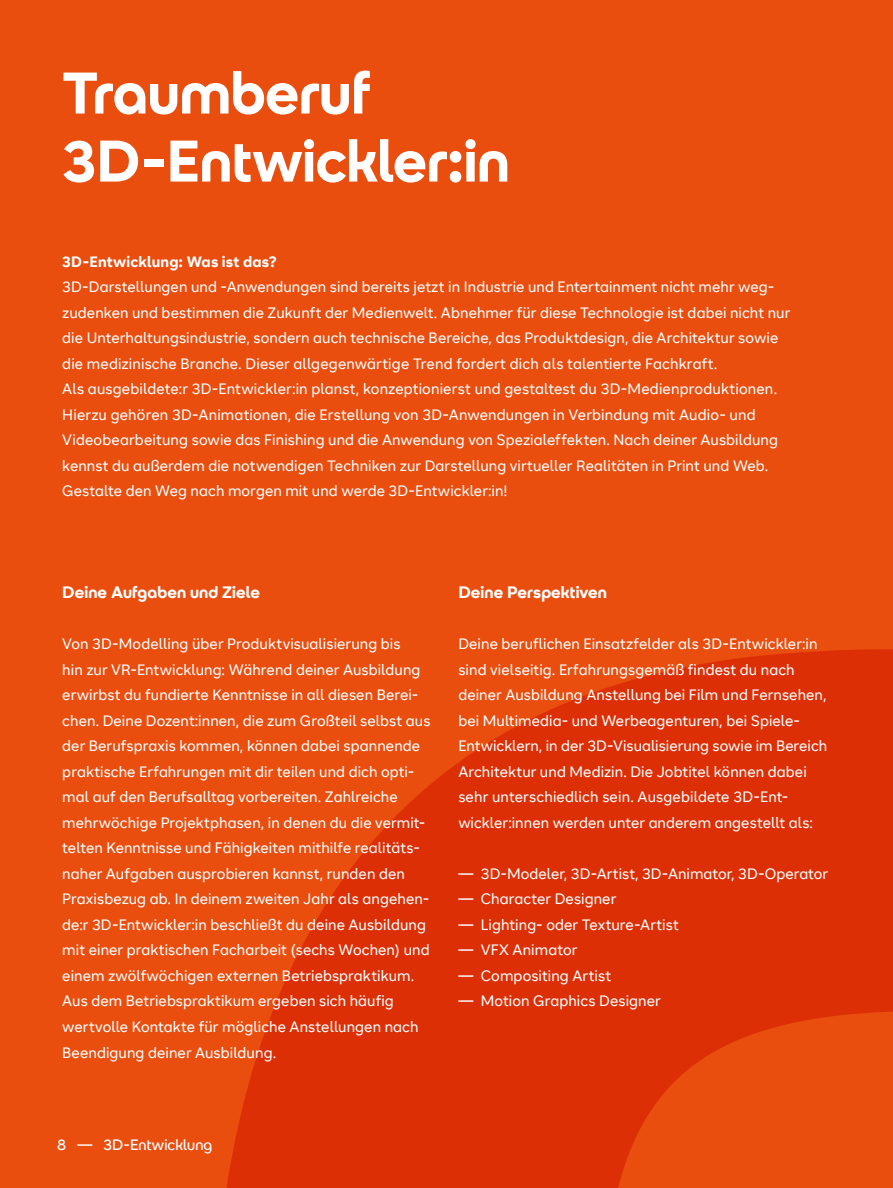
<style>
.page{position:relative;width:893px;height:1188px;background:#e94e0f}
.page>*{position:absolute;margin:0;border:0;box-sizing:border-box;transform-origin:0 0}
.t1{font:700 58.5px/68.1px "SRH Headline";letter-spacing:-.005em;color:#fff}
.t2{font:700 16.5px "SRH Headline";letter-spacing:.005em;color:#fff}
.t3{font:15px/25.5px "SRH Text";letter-spacing:.005em;color:#fff}
.t4{font:700 15px "SRH Text";letter-spacing:.01em;color:#fff}
.t5{font:15px "SRH Headline";letter-spacing:.005em;color:#fff}
</style>
<div class="page">
<svg style="left:226px;top:649px;width:667px;height:539px;fill:#dd2f06"></svg>
<h1 class="t1" style="left:62px;top:59px;width:449px">Traumberuf<br>3D-Entwickler:in</h1>
<p class="t4" style="left:62px;top:253px;width:216px">3D-Entwicklung: Was ist das?</p>
<p class="t3" style="left:62px;top:274px;width:730px">3D-Darstellungen und -Anwendungen sind bereits jetzt in Industrie und Entertainment nicht mehr weg&shy;zudenken und bestimmen die Zukunft der Medienwelt. Abnehmer für diese Technologie ist dabei nicht nur die Unterhaltungsindustrie, sondern auch technische Bereiche, das Produktdesign, die Architektur sowie die medizinische Branche. Dieser allgegenwärtige Trend fordert dich als talentierte Fachkraft.<br>Als ausgebildete:r 3D-Entwickler:in planst, konzeptionierst und gestaltest du 3D-Medienproduktionen.<br>Hierzu gehören 3D-Animationen, die Erstellung von 3D-Anwendungen in Verbindung mit Audio- und Videobearbeitung sowie das Finishing und die Anwendung von Spezialeffekten. Nach deiner Ausbildung kennst du außerdem die notwendigen Techniken zur Darstellung virtueller Realitäten in Print und Web.<br>Gestalte den Weg nach morgen mit und werde 3D-Entwickler:in!</p>
<p class="t2" style="left:62px;top:583px;width:199px">Deine Aufgaben und Ziele</p>
<p class="t3" style="left:62px;top:631px;width:370px">Von 3D-Modelling über Produktvisualisierung bis<br>hin zur VR-Entwicklung: Während deiner Ausbildung erwirbst du fundierte Kenntnisse in all diesen Berei&shy;chen. Deine Dozent:innen, die zum Großteil selbst aus der Berufspraxis kommen, können dabei spannende praktische Erfahrungen mit dir teilen und dich opti&shy;mal auf den Berufsalltag vorbereiten. Zahlreiche mehrwöchige Projektphasen, in denen du die vermit&shy;telten Kenntnisse und Fähigkeiten mithilfe realitäts&shy;naher Aufgaben ausprobieren kannst, runden den Praxisbezug ab. In deinem zweiten Jahr als angehen&shy;de:r 3D-Entwickler:in beschließt du deine Ausbildung mit einer praktischen Facharbeit (sechs Wochen) und einem zwölfwöchigen externen Betriebspraktikum.<br>Aus dem Betriebspraktikum ergeben sich häufig wertvolle Kontakte für mögliche Anstellungen nach Beendigung deiner Ausbildung.</p>
<p class="t2" style="left:458px;top:583px;width:150px">Deine Perspektiven</p>
<p class="t3" style="left:458px;top:631px;width:370px">Deine beruflichen Einsatzfelder als 3D-Entwickler:in sind vielseitig. Erfahrungsgemäß findest du nach deiner Ausbildung Anstellung bei Film und Fernsehen, bei Multimedia- und Werbeagenturen, bei Spiele-Entwicklern, in der 3D-Visualisierung sowie im Bereich Architektur und Medizin. Die Jobtitel können dabei sehr unterschiedlich sein. Ausgebildete 3D-Ent&shy;wickler:innen werden unter anderem angestellt als:</p>
<p class="t3" style="left:458px;top:861px;width:371px">— 3D-Modeler, 3D-Artist, 3D-Animator, 3D-Operator</p>
<p class="t3" style="left:458px;top:887px;width:159px">— Character Designer</p>
<p class="t3" style="left:458px;top:912px;width:222px">— Lighting- oder Texture-Artist</p>
<p class="t3" style="left:458px;top:938px;width:121px">— VFX Animator</p>
<p class="t3" style="left:458px;top:963px;width:154px">— Compositing Artist</p>
<p class="t3" style="left:458px;top:989px;width:204px">— Motion Graphics Designer</p>
<p class="t5" style="left:57px;top:1137px;width:157px">8 — 3D-Entwicklung</p>
</div>
